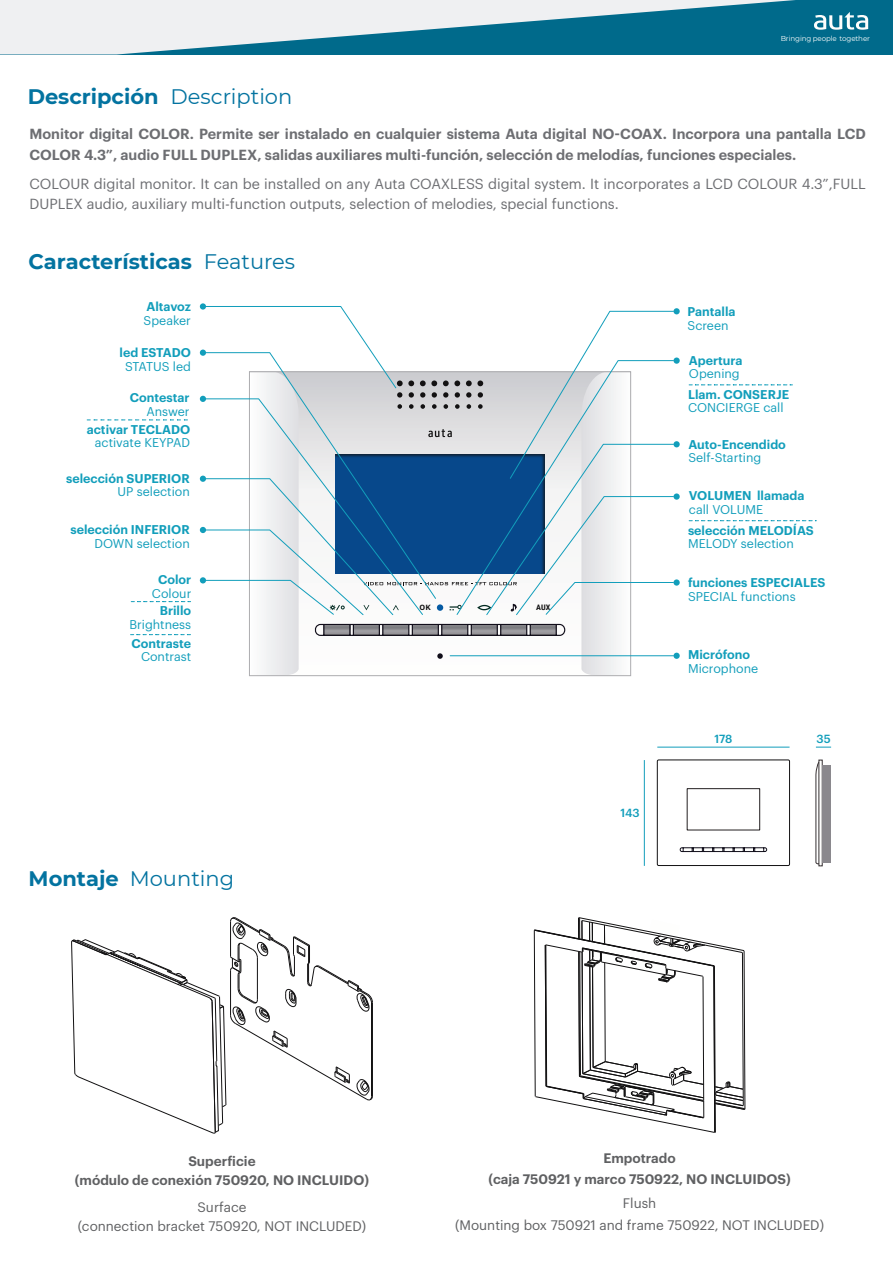
<style>
.page{position:relative;width:893px;height:1263px;background:#fff}
.page>*{position:absolute;margin:0;border:0;box-sizing:border-box;transform-origin:0 0}
.t1{font:700 21px "Montserrat";color:#0373a0}
.t2{font:21px "Montserrat";color:#0373a0}
.t3{font:600 14.4px/20.2px "Graphik";color:#6d6e72}
.t4{font:14.4px/20.2px "Graphik";color:#6d6e72}
.t5{font:13.5px/22.6px "Graphik";color:#5f6062;text-align:center}
.t6{font:600 13.5px/19px "Graphik";color:#5f6062;text-align:center}
.t7{font:600 12.45px "Graphik";color:#129ebb}
.t8{font:12.45px "Graphik";color:#129ebb}
.t9{font:500 11.55px "Graphik";color:#129ebb}
.t10{font:700 7.95px "San Francisco Text";color:#121112;scale:1.07 1}
.t11{font:700 7.5px "Roboto Condensed";color:#121112;scale:1.08 1}
.t12{font:7.2px "Montserrat";letter-spacing:-.015em;color:#fefefd}
.s1{font-weight:400}
.s2{font-weight:700}
</style>
<div class="page">
<div style="left:0;top:0;width:893px;height:54px;background:#006a8b"></div>
<svg style="left:814px;top:12px;width:54px;height:18px"></svg>
<svg style="left:0;top:0;width:795px;height:54px"></svg>
<hr style="left:644px;top:760px;width:1px;height:106px;background:#129ebb">
<hr style="left:657px;top:747px;width:132px;height:1px;background:#129ebb">
<svg style="left:816px;top:747px;width:15px;height:1px"></svg>
<div style="left:822px;top:765px;width:9px;height:98px;background:#8a888d"></div>
<svg style="left:815px;top:761px;width:5px;height:103px"></svg>
<svg style="left:657px;top:759px;width:133px;height:107px"></svg>
<div style="left:687px;top:788px;width:73px;height:42px;border:1px solid #231f20"></div>
<svg style="left:71px;top:917px;width:302px;height:217px"></svg>
<svg style="left:534px;top:917px;width:211px;height:216px"></svg>
<svg style="left:689px;top:385px;width:103px;height:1px"></svg>
<svg style="left:87px;top:420px;width:101px;height:1px"></svg>
<svg style="left:689px;top:520px;width:127px;height:1px"></svg>
<svg style="left:131px;top:601px;width:60px;height:1px"></svg>
<svg style="left:131px;top:634px;width:60px;height:1px"></svg>
<div style="left:200px;top:303px;width:6px;height:7px;background:#129ebb;border-radius:50%"></div>
<div style="left:673px;top:308px;width:7px;height:6px;background:#129ebb;border-radius:50%"></div>
<svg style="left:673px;top:357px;width:7px;height:7px"></svg>
<div style="left:673px;top:441px;width:7px;height:6px;background:#129ebb;border-radius:50%"></div>
<svg style="left:673px;top:493px;width:7px;height:7px"></svg>
<svg style="left:673px;top:579px;width:7px;height:7px"></svg>
<div style="left:673px;top:653px;width:7px;height:6px;background:#129ebb;border-radius:50%"></div>
<svg style="left:200px;top:306px;width:474px;height:370px"></svg>
<hr style="left:450px;top:655px;width:223px;height:1px;background:#129ebb">
<h1 class="t1" style="left:28px;top:84px;width:266px">Descripción <span class="s1">Description</span></h1>
<p class="t12" style="left:781px;top:34px;width:91px">Bringing people together</p>
<p class="t3" style="left:29px;top:125px;width:838px">Monitor digital COLOR. Permite ser instalado en cualquier sistema Auta digital NO-COAX. Incorpora una pantalla LCD<br>COLOR 4.3”, audio FULL DUPLEX, salidas auxiliares multi-función, selección de melodías, funciones especiales.</p>
<p class="t4" style="left:29px;top:174px;width:838px">COLOUR digital monitor. It can be installed on any Auta COAXLESS digital system. It incorporates a LCD COLOUR 4.3”,FULL<br>DUPLEX audio, auxiliary multi-function outputs, selection of melodies, special functions.</p>
<h1 class="t1" style="left:29px;top:248px;width:268px">Características <span class="s1">Features</span></h1>
<p class="t7" style="left:146px;top:301px;width:46px">Altavoz</p>
<p class="t8" style="left:144px;top:315px;width:49px">Speaker</p>
<p class="t7" style="left:120px;top:347px;width:73px">led ESTADO</p>
<p class="t8" style="left:125px;top:361px;width:67px">STATUS led</p>
<p class="t7" style="left:689px;top:354px;width:55px">Apertura</p>
<p class="t8" style="left:689px;top:368px;width:52px">Opening</p>
<p class="t7" style="left:688px;top:388px;width:103px">Llam. CONSERJE</p>
<p class="t8" style="left:688px;top:402px;width:97px">CONCIERGE call</p>
<p class="t7" style="left:687px;top:306px;width:50px">Pantalla</p>
<p class="t8" style="left:687px;top:319px;width:42px">Screen</p>
<p class="t7" style="left:130px;top:392px;width:61px">Contestar</p>
<p class="t8" style="left:146px;top:406px;width:45px">Answer</p>
<p class="t7" style="left:87px;top:424px;width:105px">activar TECLADO</p>
<p class="t8" style="left:95px;top:437px;width:97px">activate KEYPAD</p>
<p class="t7" style="left:688px;top:438px;width:99px">Auto-Encendido</p>
<p class="t8" style="left:688px;top:452px;width:74px">Self-Starting</p>
<p class="t7" style="left:66px;top:472px;width:125px">selección SUPERIOR</p>
<p class="t8" style="left:118px;top:486px;width:74px">UP selection</p>
<p class="t7" style="left:71px;top:524px;width:121px">selección INFERIOR</p>
<p class="t8" style="left:95px;top:537px;width:97px">DOWN selection</p>
<p class="t7" style="left:158px;top:574px;width:35px">Color</p>
<p class="t8" style="left:152px;top:587px;width:41px">Colour</p>
<p class="t7" style="left:160px;top:605px;width:33px">Brillo</p>
<p class="t8" style="left:129px;top:618px;width:63px">Brightness</p>
<p class="t7" style="left:132px;top:637px;width:61px">Contraste</p>
<p class="t8" style="left:141px;top:651px;width:52px">Contrast</p>
<h1 class="t2" style="left:29px;top:866px;width:207px"><span class="s2">Montaje</span> Mounting</h1>
<p class="t10" style="left:420px;top:603px;width:12px">OK</p>
<p class="t11" style="left:536px;top:605px;width:15px">AUX</p>
<p class="t9" style="left:620px;top:808px;width:21px">143</p>
<p class="t7" style="left:689px;top:490px;width:117px">VOLUMEN llamada</p>
<p class="t8" style="left:689px;top:504px;width:76px">call VOLUME</p>
<p class="t7" style="left:688px;top:524px;width:127px">selección MELODÍAS</p>
<p class="t8" style="left:688px;top:538px;width:107px">MELODY selection</p>
<p class="t7" style="left:688px;top:577px;width:139px">funciones ESPECIALES</p>
<p class="t8" style="left:688px;top:591px;width:109px">SPECIAL functions</p>
<p class="t7" style="left:688px;top:649px;width:64px">Micrófono</p>
<p class="t8" style="left:688px;top:663px;width:72px">Microphone</p>
<p class="t9" style="left:714px;top:733px;width:20px">178</p>
<p class="t9" style="left:816px;top:733px;width:16px">35</p>
<p class="t6" style="left:75px;top:1152px;width:296px">Superficie<br>(módulo de conexión 750920, NO INCLUIDO)</p>
<p class="t6" style="left:488px;top:1148px;width:304px;line-height:21.5px">Empotrado<br>(caja 750921 y marco 750922, NO INCLUIDOS)</p>
<p class="t5" style="left:455px;top:1192px;width:370px">Flush<br>(Mounting box 750921 and frame 750922, NOT INCLUDED)</p>
<p class="t5" style="left:78px;top:1198px;width:290px;line-height:19px">Surface<br>(connection bracket 750920, NOT INCLUDED)</p>
</div>
